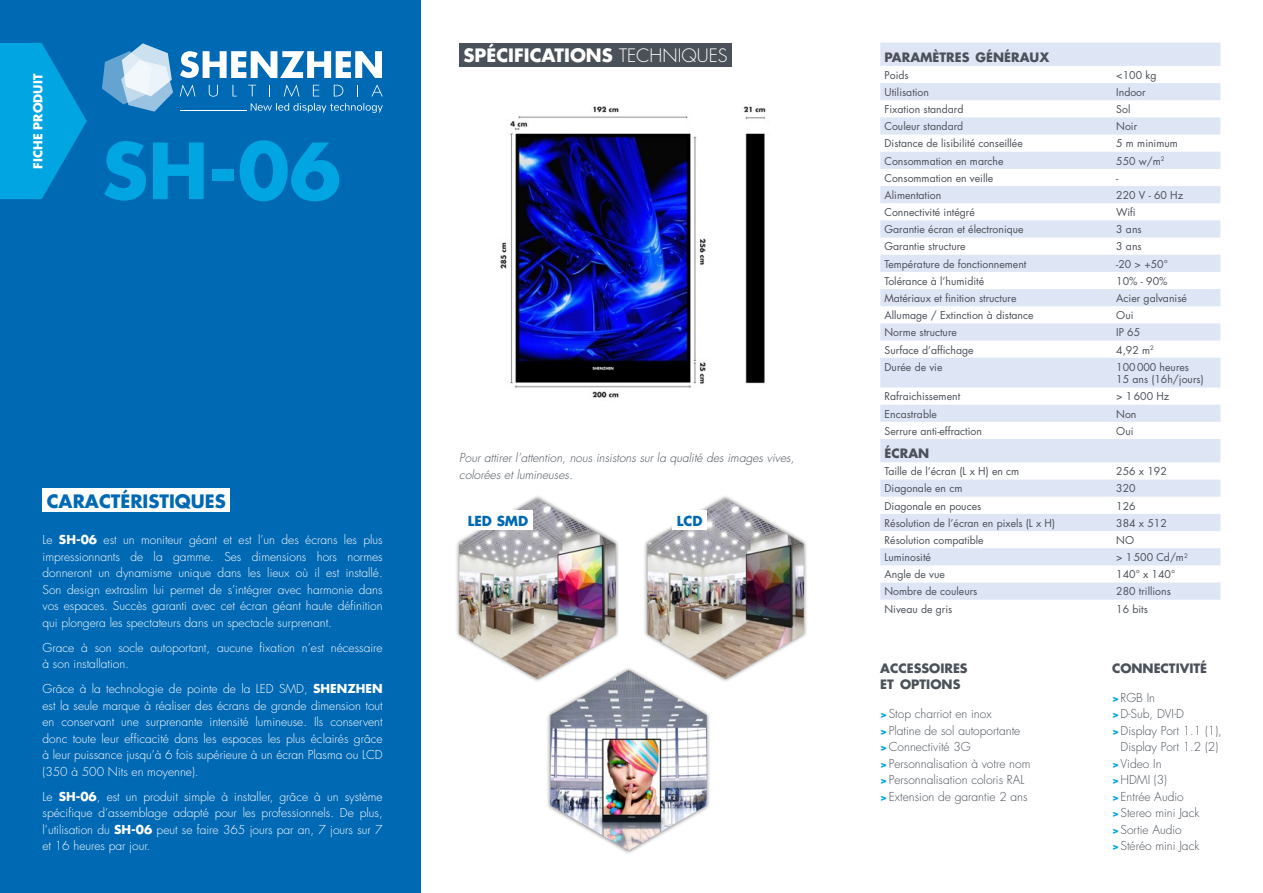
<style>
.page{position:relative;width:1263px;height:893px;background:#fff}
.page>*{position:absolute;margin:0;border:0;box-sizing:border-box;transform-origin:0 0}
.t1{font:700 75px "Futura Std";color:#00a5e1}
.t2{font:700 18px "Futura Std";color:#fff}
.t3{font:700 18px "Futura Std";color:#0069b4}
.t4{font:700 13.5px "Futura Std";color:#0069b4}
.t5{font:700 12.6px/16.5px "Futura Std";color:#4b5159}
.t6{font:300 12px/16.5px "Futura Std";color:#fff;text-align:justify}
.t7{font:300 12px/16.5px "Futura Std";color:#4b5159}
.t8{font:italic 300 12px/16.5px "Futura Std";color:#4b5159}
.t9{font:700 12px "Futura Std";color:#fff}
.t10{font:10.5px/12.6px "Futura Std";color:#4b5159}
.s1{font-weight:300}
.s2{font-weight:700}
.s3{font-weight:700;font-size:10.5px;color:#00a5e1}
</style>
<div class="page">
<div style="left:644px;top:495px;width:164px;height:188px;background:#000;opacity:.5"></div>
<img style="left:647px;top:499px;width:157px;height:180px">
<svg style="left:880px;top:43px;width:340px;height:557px;fill:#dee6f6"></svg>
<div style="left:0;top:0;width:421px;height:893px;background:#0069b4"></div>
<svg style="left:0;top:43px;width:87px;height:156px"></svg>
<div style="left:455px;top:495px;width:165px;height:188px;background:#000;opacity:.5"></div>
<img style="left:459px;top:499px;width:156px;height:180px">
<div style="left:547px;top:666px;width:164px;height:188px;background:#000;opacity:.5"></div>
<img style="left:551px;top:670px;width:156px;height:180px">
<div style="left:43px;top:489px;width:187px;height:23px;background:#fff"></div>
<div style="left:463px;top:510px;width:70px;height:20px;background:#fff"></div>
<div style="left:672px;top:510px;width:35px;height:20px;background:#fff"></div>
<svg style="left:180px;top:84px;width:15px;height:13px"></svg>
<svg style="left:209px;top:85px;width:9px;height:12px"></svg>
<svg style="left:232px;top:85px;width:5px;height:11px"></svg>
<svg style="left:248px;top:85px;width:8px;height:11px"></svg>
<svg style="left:284px;top:84px;width:15px;height:13px"></svg>
<svg style="left:313px;top:85px;width:6px;height:11px"></svg>
<svg style="left:334px;top:85px;width:9px;height:11px"></svg>
<svg style="left:371px;top:84px;width:12px;height:12px"></svg>
<svg style="left:180px;top:51px;width:202px;height:27px"></svg>
<svg style="left:102px;top:43px;width:71px;height:69px"></svg>
<hr style="left:180px;top:110px;width:66px;height:1px;background:#fff">
<svg style="left:251px;top:103px;width:132px;height:10px"></svg>
<img style="left:500px;top:106px;width:266px;height:292px">
<div style="left:459px;top:43px;width:273px;height:24px;background:#4b5159"></div>
<p class="t9" style="left:30px;top:168px;width:96px;rotate:-90deg">FICHE PRODUIT</p>
<h1 class="t1" style="left:102px;top:121px;width:240px">SH-06</h1>
<h2 class="t2" style="left:463px;top:44px;width:266px">SPÉCIFICATIONS <span class="s1">TECHNIQUES</span></h2>
<h2 class="t3" style="left:47px;top:489px;width:181px">CARACTÉRISTIQUES</h2>
<p class="t6" style="left:43px;top:532px;width:342px">Le <span class="s2">SH-06</span> est un moniteur géant et est l’un des écrans les plus impressionnants de la gamme. Ses dimensions hors normes donneront un dynamisme unique dans les lieux où il est installé.<br>Son design extraslim lui permet de s’intégrer avec harmonie dans vos espaces. Succès garanti avec cet écran géant haute définition qui plongera les spectateurs dans un spectacle surprenant.</p>
<p class="t6" style="left:43px;top:640px;width:342px">Grace à son socle autoportant, aucune fixation n’est nécessaire à son installation.</p>
<p class="t6" style="left:43px;top:681px;width:342px">Grâce à la technologie de pointe de la LED SMD, <span class="s2">SHENZHEN </span>est la seule marque à réaliser des écrans de grande dimension tout en conservant une surprenante intensité lumineuse. Ils conservent donc toute leur efficacité dans les espaces les plus éclairés grâce à leur puissance jusqu’à 6 fois supérieure à un écran Plasma ou LCD (350 à 500 Nits en moyenne).</p>
<p class="t6" style="left:43px;top:789px;width:342px">Le <span class="s2">SH-06</span>, est un produit simple à installer, grâce à un système spécifique d’assemblage adapté pour les professionnels. De plus, l’utilisation du <span class="s2">SH-06</span> peut se faire 365 jours par an, 7 jours sur 7 et 16 heures par jour.</p>
<p class="t8" style="left:459px;top:450px;width:337px">Pour attirer l’attention, nous insistons sur la qualité des images vives, colorées et lumineuses.</p>
<p class="t4" style="left:468px;top:512px;width:62px">LED SMD</p>
<p class="t4" style="left:677px;top:512px;width:27px">LCD</p>
<p class="t5" style="left:884px;top:48px;width:166px">PARAMÈTRES GÉNÉRAUX</p>
<p class="t10" style="left:884px;top:69px;width:26px">Poids</p>
<p class="t10" style="left:1116px;top:69px;width:42px">&lt;100 kg</p>
<p class="t10" style="left:884px;top:86px;width:46px">Utilisation</p>
<p class="t10" style="left:1116px;top:86px;width:31px">Indoor</p>
<p class="t10" style="left:884px;top:103px;width:81px">Fixation standard</p>
<p class="t10" style="left:1116px;top:103px;width:16px">Sol</p>
<p class="t10" style="left:884px;top:120px;width:80px">Couleur standard</p>
<p class="t10" style="left:1116px;top:120px;width:22px">Noir</p>
<p class="t10" style="left:884px;top:137px;width:140px">Distance de lisibilité conseillée</p>
<p class="t10" style="left:1116px;top:137px;width:63px">5 m minimum</p>
<p class="t10" style="left:884px;top:155px;width:121px">Consommation en marche</p>
<p class="t10" style="left:1116px;top:155px;width:50px">550 w/m<sup>2</sup></p>
<p class="t10" style="left:884px;top:172px;width:110px">Consommation en veille</p>
<p class="t10" style="left:1116px;top:172px;width:4px">-</p>
<p class="t10" style="left:884px;top:189px;width:58px">Alimentation</p>
<p class="t10" style="left:1116px;top:189px;width:68px">220 V - 60 Hz</p>
<p class="t10" style="left:884px;top:206px;width:92px">Connectivité intégré</p>
<p class="t10" style="left:1116px;top:206px;width:21px">Wifi</p>
<p class="t10" style="left:884px;top:223px;width:141px">Garantie écran et électronique</p>
<p class="t10" style="left:1116px;top:223px;width:27px">3 ans</p>
<p class="t10" style="left:884px;top:240px;width:83px">Garantie structure</p>
<p class="t10" style="left:1116px;top:240px;width:27px">3 ans</p>
<p class="t10" style="left:884px;top:258px;width:143px">Température de fonctionnement</p>
<p class="t10" style="left:1116px;top:258px;width:53px">-20 &gt; +50°</p>
<p class="t10" style="left:884px;top:275px;width:101px">Tolérance à l’humidité</p>
<p class="t10" style="left:1116px;top:275px;width:53px">10% - 90%</p>
<p class="t10" style="left:884px;top:292px;width:133px">Matériaux et finition structure</p>
<p class="t10" style="left:1116px;top:292px;width:72px">Acier galvanisé</p>
<p class="t10" style="left:884px;top:309px;width:151px">Allumage / Extinction à distance</p>
<p class="t10" style="left:1116px;top:309px;width:19px">Oui</p>
<p class="t10" style="left:884px;top:326px;width:74px">Norme structure</p>
<p class="t10" style="left:1116px;top:326px;width:25px">IP 65</p>
<p class="t10" style="left:884px;top:343px;width:91px">Surface d’affichage</p>
<p class="t10" style="left:1116px;top:343px;width:39px">4,92 m<sup>2</sup></p>
<p class="t10" style="left:884px;top:361px;width:59px">Durée de vie</p>
<p class="t10" style="left:1116px;top:361px;width:89px">100000 heures<br>15 ans (16h/jours)</p>
<p class="t10" style="left:884px;top:390px;width:77px">Rafraichissement</p>
<p class="t10" style="left:1116px;top:390px;width:55px">&gt; 1600 Hz</p>
<p class="t10" style="left:884px;top:408px;width:54px">Encastrable</p>
<p class="t10" style="left:1116px;top:408px;width:22px">Non</p>
<p class="t10" style="left:884px;top:425px;width:99px">Serrure anti-effraction</p>
<p class="t10" style="left:1116px;top:425px;width:19px">Oui</p>
<p class="t5" style="left:884px;top:445px;width:46px">ÉCRAN</p>
<p class="t10" style="left:884px;top:465px;width:136px">Taille de l’écran (L x H) en cm</p>
<p class="t10" style="left:1116px;top:465px;width:52px">256 x 192</p>
<p class="t10" style="left:884px;top:482px;width:79px">Diagonale en cm</p>
<p class="t10" style="left:1116px;top:482px;width:21px">320</p>
<p class="t10" style="left:884px;top:500px;width:98px">Diagonale en pouces</p>
<p class="t10" style="left:1116px;top:500px;width:21px">126</p>
<p class="t10" style="left:884px;top:517px;width:172px">Résolution de l’écran en pixels (L x H)</p>
<p class="t10" style="left:1116px;top:517px;width:52px">384 x 512</p>
<p class="t10" style="left:884px;top:534px;width:101px">Résolution compatible</p>
<p class="t10" style="left:1116px;top:534px;width:19px">NO</p>
<p class="t10" style="left:884px;top:551px;width:48px">Luminosité</p>
<p class="t10" style="left:1116px;top:551px;width:73px">&gt; 1500 Cd/m<sup>2</sup></p>
<p class="t10" style="left:884px;top:568px;width:62px">Angle de vue</p>
<p class="t10" style="left:1116px;top:568px;width:60px">140° x 140°</p>
<p class="t10" style="left:884px;top:585px;width:94px">Nombre de couleurs</p>
<p class="t10" style="left:1116px;top:585px;width:56px">280 trillions</p>
<p class="t10" style="left:884px;top:603px;width:69px">Niveau de gris</p>
<p class="t10" style="left:1116px;top:603px;width:33px">16 bits</p>
<p class="t5" style="left:880px;top:659px;width:89px">ACCESSOIRES<br>ET OPTIONS</p>
<p class="t7" style="left:880px;top:706px;width:152px"><span class="s3">&gt;</span>Stop charriot en inox <span class="s3">&gt;</span>Platine de sol autoportante <span class="s3">&gt;</span>Connectivité 3G <span class="s3">&gt;</span>Personnalisation à votre nom <span class="s3">&gt;</span>Personnalisation coloris RAL <span class="s3">&gt;</span>Extension de garantie 2 ans</p>
<p class="t5" style="left:1112px;top:659px;width:97px">CONNECTIVITÉ</p>
<p class="t7" style="left:1112px;top:690px;width:45px"><span class="s3">&gt;</span>RGB In</p>
<p class="t7" style="left:1112px;top:706px;width:74px"><span class="s3">&gt;</span> D-Sub, DVI-D</p>
<p class="t7" style="left:1112px;top:723px;width:111px"><span class="s3">&gt;</span> Display Port 1.1 (1),</p>
<p class="t7" style="left:1120px;top:739px;width:99px">Display Port 1.2 (2)</p>
<p class="t7" style="left:1112px;top:756px;width:51px"><span class="s3">&gt;</span>Video In</p>
<p class="t7" style="left:1112px;top:772px;width:57px"><span class="s3">&gt;</span>HDMI (3)</p>
<p class="t7" style="left:1112px;top:789px;width:73px"><span class="s3">&gt;</span>Entrée Audio</p>
<p class="t7" style="left:1112px;top:805px;width:89px"><span class="s3">&gt;</span>Stereo mini Jack</p>
<p class="t7" style="left:1112px;top:822px;width:71px"><span class="s3">&gt;</span>Sortie Audio</p>
<p class="t7" style="left:1112px;top:838px;width:89px"><span class="s3">&gt;</span>Stéréo mini Jack</p>
</div>
